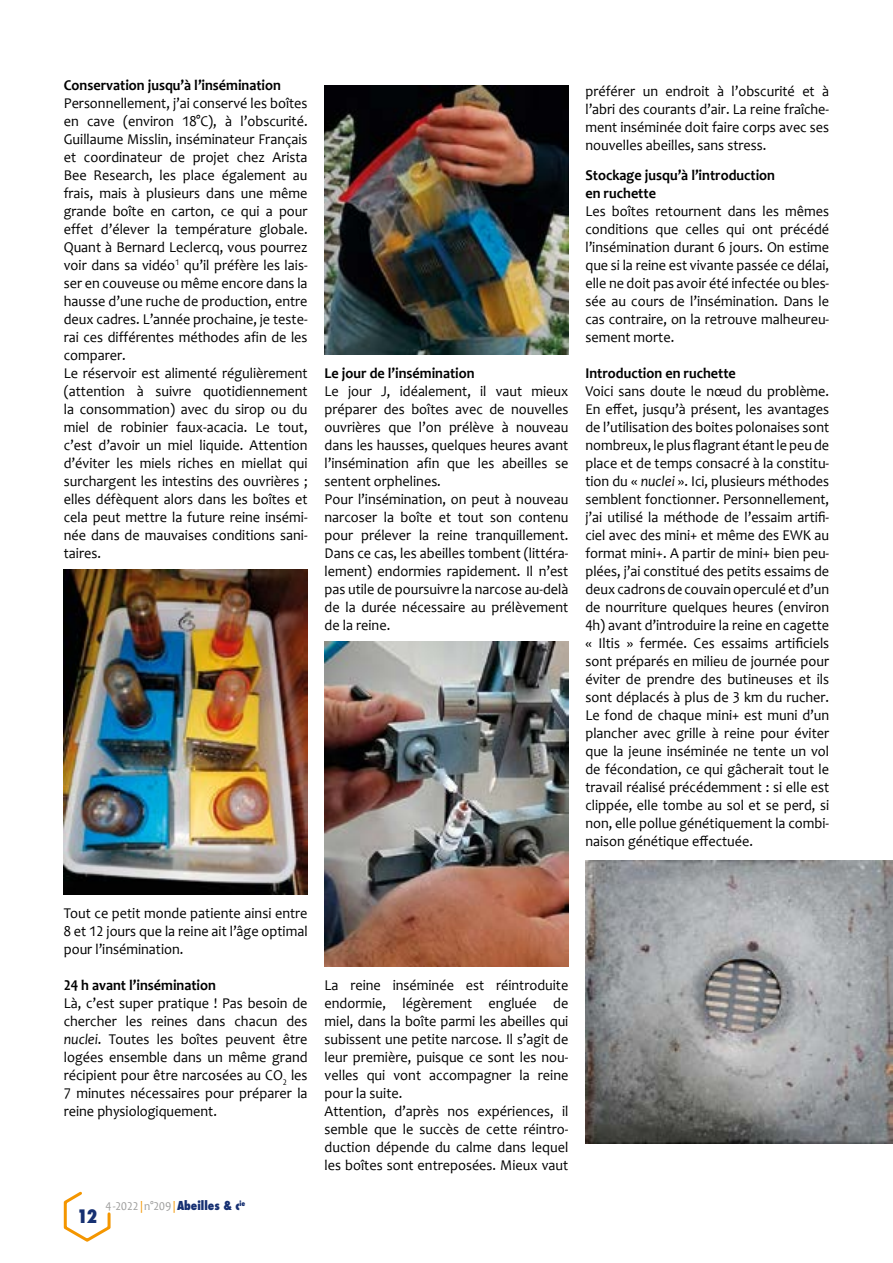
<style>
.page{position:relative;width:893px;height:1263px;background:#fff}
.page>*{position:absolute;margin:0;border:0;box-sizing:border-box;transform-origin:0 0}
.t1{font:800 condensed 18px "Futura";color:#163072}
.t2{font:15px/18px "Candara";color:#000;text-align:justify;scale:.95 1}
.t3{font:700 15px/18px "Candara";color:#000;scale:.95 1}
.t4{font:12px "Candara";color:#9d9d9c;scale:.95 1}
.s1{font-style:italic}
.s2{color:#f49600}
.s3{font-family:"Futura";font-weight:800;font-stretch:condensed;color:#163072}
</style>
<div class="page">
<svg style="left:63px;top:1191px;width:48px;height:51px"></svg>
<img style="left:585px;top:861px;width:308px;height:282px">
<img style="left:64px;top:569px;width:244px;height:325px">
<img style="left:325px;top:85px;width:243px;height:269px">
<img style="left:325px;top:642px;width:243px;height:325px">
<p class="t3" style="left:64px;top:76px;width:230px">Conservation jusqu’à l’insémination</p>
<p class="t2" style="left:64px;top:94px;width:258px;text-align:left">Personnellement, j’ai conservé les boîtes en cave (environ 18°C), à l’obscurité.<br>Guillaume Misslin, inséminateur Français et coordinateur de projet chez Arista Bee Research, les place également au frais, mais à plusieurs dans une même grande boîte en carton, ce qui a pour effet d’élever la température globale.<br>Quant à Bernard Leclercq, vous pourrez voir dans sa vidéo<sup>1</sup> qu’il préfère les lais&shy;ser en couveuse ou même encore dans la hausse d’une ruche de production, entre deux cadres. L’année prochaine, je teste&shy;rai ces différentes méthodes afin de les comparer.<br>Le réservoir est alimenté régulièrement (attention à suivre quotidiennement la consommation) avec du sirop ou du miel de robinier faux-acacia. Le tout, c’est d’avoir un miel liquide. Attention d’éviter les miels riches en miellat qui surchargent les intestins des ouvrières ; elles défèquent alors dans les boîtes et cela peut mettre la future reine insémi&shy;née dans de mauvaises conditions sani&shy;taires.</p>
<p class="t3" style="left:325px;top:364px;width:159px">Le jour de l’insémination</p>
<p class="t2" style="left:325px;top:382px;width:258px;text-align:left">Le jour J, idéalement, il vaut mieux préparer des boîtes avec de nouvelles ouvrières que l’on prélève à nouveau dans les hausses, quelques heures avant l’insémination afin que les abeilles se sentent orphelines.<br>Pour l’insémination, on peut à nouveau narcoser la boîte et tout son contenu pour prélever la reine tranquillement.<br>Dans ce cas, les abeilles tombent (littéra&shy;lement) endormies rapidement. Il n’est pas utile de poursuivre la narcose au-delà de la durée nécessaire au prélèvement de la reine.</p>
<p class="t2" style="left:585px;top:82px;width:258px">préférer un endroit à l’obscurité et à l’abri des courants d’air. La reine fraîche&shy;ment inséminée doit faire corps avec ses nouvelles abeilles, sans stress.</p>
<p class="t3" style="left:585px;top:166px;width:201px">Stockage jusqu’à l’introduction en ruchette</p>
<p class="t2" style="left:585px;top:202px;width:258px">Les boîtes retournent dans les mêmes conditions que celles qui ont précédé l’insémination durant 6 jours. On estime que si la reine est vivante passée ce délai, elle ne doit pas avoir été infectée ou bles&shy;sée au cours de l’insémination. Dans le cas contraire, on la retrouve malheureu&shy;sement morte.</p>
<p class="t3" style="left:585px;top:364px;width:160px">Introduction en ruchette</p>
<p class="t2" style="left:585px;top:382px;width:258px">Voici sans doute le nœud du problème.<br>En effet, jusqu’à présent, les avantages de l’utilisation des boites polonaises sont nombreux, le plus flagrant étant le peu de place et de temps consacré à la constitu&shy;tion du « <span class="s1">nuclei</span> ». Ici, plusieurs méthodes semblent fonctionner. Personnellement, j’ai utilisé la méthode de l’essaim artifi&shy;ciel avec des mini+ et même des EWK au format mini+. A partir de mini+ bien peu&shy;plées, j’ai constitué des petits essaims de deux cadrons de couvain operculé et d’un de nourriture quelques heures (environ 4h) avant d’introduire la reine en cagette « Iltis » fermée. Ces essaims artificiels sont préparés en milieu de journée pour éviter de prendre des butineuses et ils sont déplacés à plus de 3 km du rucher.<br>Le fond de chaque mini+ est muni d’un plancher avec grille à reine pour éviter que la jeune inséminée ne tente un vol de fécondation, ce qui gâcherait tout le travail réalisé précédemment : si elle est clippée, elle tombe au sol et se perd, si non, elle pollue génétiquement la combi&shy;naison génétique effectuée.</p>
<p class="t2" style="left:64px;top:904px;width:258px">Tout ce petit monde patiente ainsi entre 8 et 12 jours que la reine ait l’âge optimal pour l’insémination.</p>
<p class="t3" style="left:64px;top:976px;width:162px">24 h avant l’insémination</p>
<p class="t2" style="left:64px;top:994px;width:258px">Là, c’est super pratique ! Pas besoin de chercher les reines dans chacun des <span class="s1">nuclei</span>. Toutes les boîtes peuvent être logées ensemble dans un même grand récipient pour être narcosées au CO<sub>2</sub> les 7 minutes nécessaires pour préparer la reine physiologiquement.</p>
<p class="t1" style="left:77px;top:1204px;width:22px">12</p>
<p class="t4" style="left:105px;top:1198px;width:149px">4-2022 <span class="s2">|</span>n°209<span class="s2">|</span><span class="s3">Abeilles &amp; c</span><sup>ie</sup></p>
<p class="t2" style="left:325px;top:976px;width:258px;text-align:left">La reine inséminée est réintroduite endormie, légèrement engluée de miel, dans la boîte parmi les abeilles qui subissent une petite narcose. Il s’agit de leur première, puisque ce sont les nou&shy;velles qui vont accompagner la reine pour la suite.<br>Attention, d’après nos expériences, il semble que le succès de cette réintro&shy;duction dépende du calme dans lequel les boîtes sont entreposées. Mieux vaut</p>
</div>
